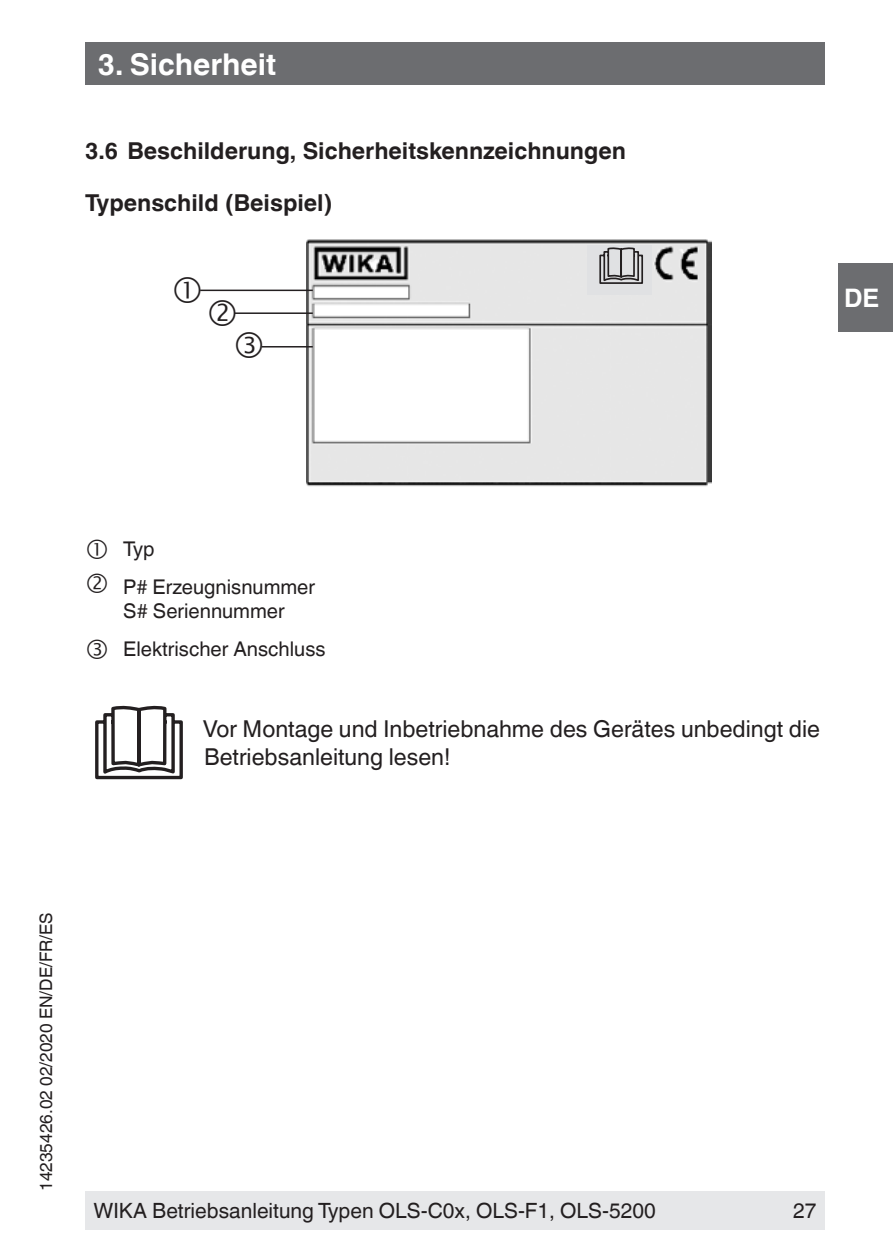
<style>
.page{position:relative;width:893px;height:1259px;background:#fff}
.page>*{position:absolute;margin:0;border:0;box-sizing:border-box;transform-origin:0 0}
.t1{font:700 30px "Helvetica World";color:#fff}
.t2{font:700 25.5px "Helvetica World";color:#fff}
.t3{font:23.4px/27.9px "Helvetica World";color:#231f20}
.t4{font:700 23.4px "Helvetica World";color:#231f20}
.t5{font:21px "Helvetica World";color:#231f20}
.t6{font:20.4px/37.5px "Helvetica World";color:#231f20}
.t7{font:17.4px "Helvetica World";color:#231f20}
</style>
<div class="page">
<div style="left:85px;top:1191px;width:740px;height:38px;background:#e6e7e9"></div>
<div style="left:838px;top:264px;width:55px;height:68px;background:#6c6d70"></div>
<div style="left:85px;top:43px;width:740px;height:42px;background:#6c6d70"></div>
<img style="left:307px;top:239px;width:405px;height:248px">
<div style="left:587px;top:245px;width:65px;height:49px;background:#e0e1e3"></div>
<svg style="left:599px;top:247px;width:45px;height:37px"></svg>
<hr style="left:200px;top:290px;width:113px;height:1px;background:#231f20">
<hr style="left:235px;top:312px;width:78px;height:2px;background:#231f20">
<hr style="left:262px;top:346px;width:51px;height:1px;background:#231f20">
<svg style="left:95px;top:706px;width:88px;height:74px"></svg>
<svg style="left:235px;top:312px;width:27px;height:36px"></svg>
<p class="t1" style="left:98px;top:47px;width:180px">3. Sicherheit</p>
<p class="t4" style="left:85px;top:137px;width:542px">3.6 Beschilderung, Sicherheitskennzeichnungen</p>
<p class="t4" style="left:85px;top:189px;width:249px">Typenschild (Beispiel)</p>
<p class="t2" style="left:844px;top:283px;width:37px">DE</p>
<p class="t6" style="left:123px;top:530px;width:193px">Typ<br>P# Erzeugnisnummer</p>
<p class="t6" style="left:123px;top:592px;width:204px">S# Seriennummer<br>Elektrischer Anschluss</p>
<p class="t3" style="left:203px;top:715px;width:619px">Vor Montage und Inbetriebnahme des Gerätes unbedingt die<br>Betriebsanleitung lesen!</p>
<p class="t7" style="left:36px;top:1191px;width:280px;rotate:-90deg">14235426.02 02/2020 EN/DE/FR/ES</p>
<p class="t5" style="left:94px;top:1198px;width:564px">WIKA Betriebsanleitung Typen OLS-C0x, OLS-F1, OLS-5200</p>
<p class="t5" style="left:793px;top:1198px;width:25px">27</p>
</div>
